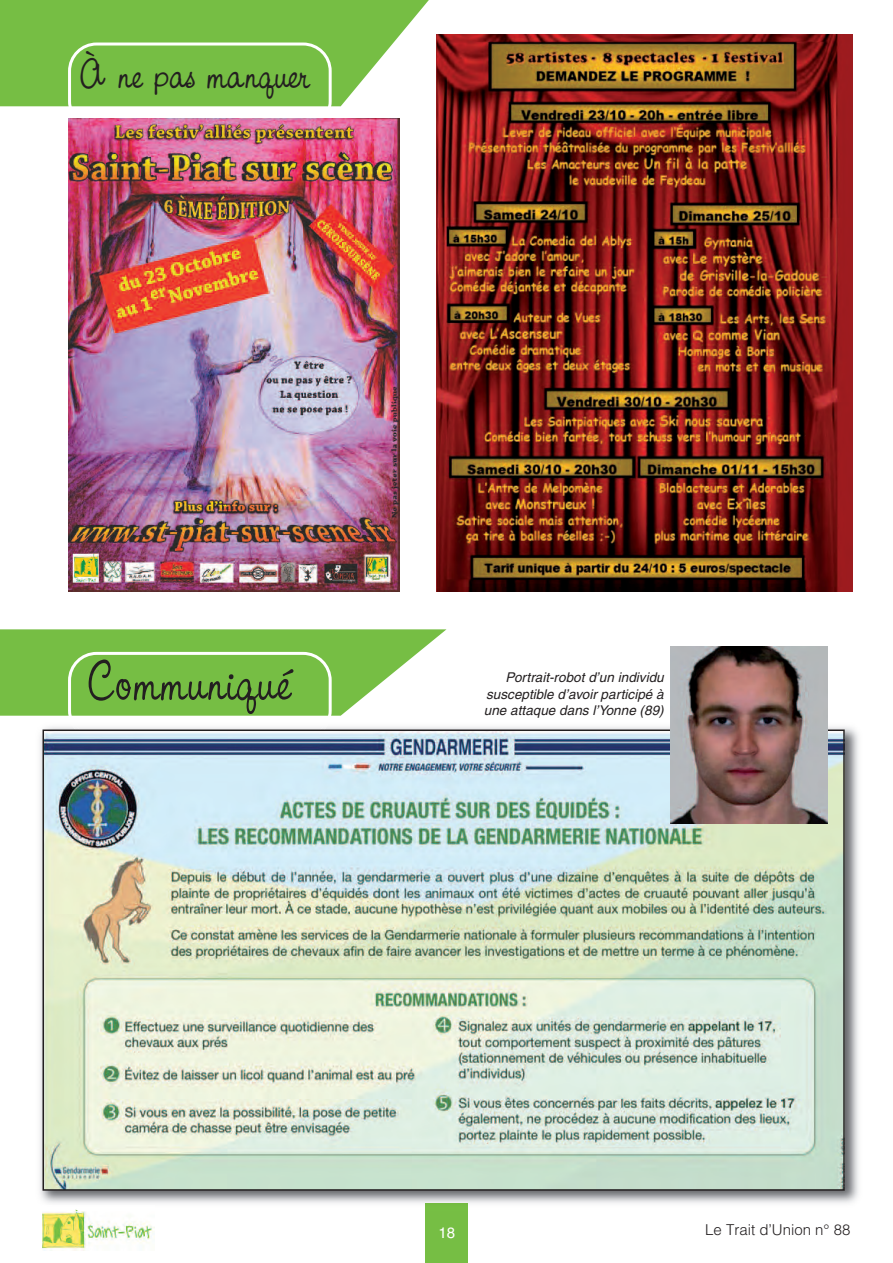
<style>
.page{position:relative;width:893px;height:1263px;background:#fff}
.page>*{position:absolute;margin:0;border:0;box-sizing:border-box;transform-origin:0 0}
.t1{font:55.5px "CAC Pinafore";color:#231f20}
.t2{font:42px "CAC Pinafore";color:#231f20}
.t3{font:300 15px "Helvetica";color:#231f20}
.t4{font:15px "Helvetica";color:#fff}
.t5{font:italic 13.5px/16.2px "Helvetica";letter-spacing:.005em;color:#231f20;text-align:justify}
</style>
<div class="page">
<img style="left:43px;top:1210px;width:111px;height:40px">
<svg style="left:0;top:0;width:429px;height:106px;fill:#76be44"></svg>
<svg style="left:68px;top:43px;width:264px;height:64px"></svg>
<div style="left:425px;top:1203px;width:43px;height:60px;background:#76be44"></div>
<svg style="left:0;top:629px;width:446px;height:87px"></svg>
<img style="left:40px;top:723px;width:819px;height:487px">
<img style="left:425px;top:1203px;width:43px;height:7px">
<img style="left:71px;top:723px;width:258px;height:6px">
<img style="left:46px;top:732px;width:796px;height:456px">
<img style="left:671px;top:646px;width:157px;height:177px">
<img style="left:68px;top:118px;width:331px;height:473px">
<img style="left:436px;top:34px;width:417px;height:557px">
<h2 class="t2" style="left:79px;top:49px;width:231px">À ne pas manquer</h2>
<h1 class="t1" style="left:87px;top:648px;width:205px">Communiqué</h1>
<p class="t5" style="left:484px;top:671px;width:181px;text-indent:22px">Portrait-robot d’un individu susceptible d’avoir participé à une attaque dans l’Yonne (89)</p>
<p class="t4" style="left:438px;top:1227px;width:18px">18</p>
<p class="t3" style="left:705px;top:1217px;width:147px">Le Trait d’Union n° 88</p>
</div>
